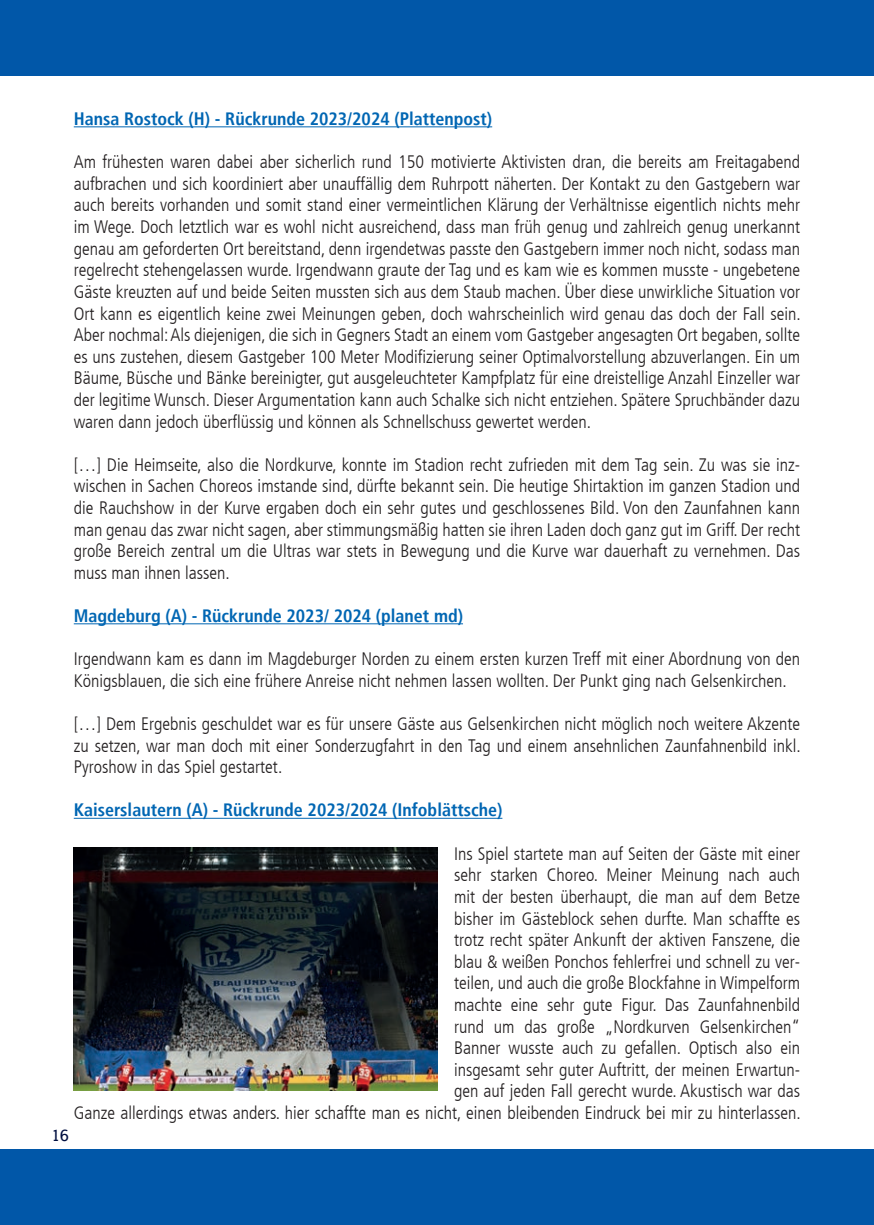
<style>
.page{position:relative;width:874px;height:1225px;background:#fff}
.page>*{position:absolute;margin:0;border:0;box-sizing:border-box;transform-origin:0 0}
.t1{font:300 condensed 18px/21.6px "Frutiger LT";color:#231f20;text-align:justify}
.t2{font:700 condensed 18px "Frutiger LT";color:#0166b3}
.t3{font:16px "Steinem";color:#000f40}
</style>
<div class="page">
<hr style="left:74px;top:126px;width:418px;height:1px;background:#0166b3">
<hr style="left:74px;top:623px;width:389px;height:1px;background:#0166b3">
<hr style="left:74px;top:818px;width:428px;height:1px;background:#0166b3">
<div style="left:0;top:1149px;width:856px;height:76px;background:#0157a8"></div>
<div style="left:856px;top:0;width:17px;height:75px;background:#0157a8"></div>
<div style="left:856px;top:1149px;width:17px;height:75px;background:#0157a8"></div>
<div style="left:0;top:0;width:856px;height:75px;background:#0157a8"></div>
<img style="left:74px;top:848px;width:363px;height:242px">
<p class="t2" style="left:74px;top:108px;width:420px">Hansa Rostock (H) - Rückrunde 2023/2024 (Plattenpost)</p>
<p class="t1" style="left:74px;top:151px;width:728px">Am frühesten waren dabei aber sicherlich rund 150 motivierte Aktivisten dran, die bereits am Freitagabend aufbrachen und sich koordiniert aber unauffällig dem Ruhrpott näherten. Der Kontakt zu den Gastgebern war auch bereits vorhanden und somit stand einer vermeintlichen Klärung der Verhältnisse eigentlich nichts mehr im Wege. Doch letztlich war es wohl nicht ausreichend, dass man früh genug und zahlreich genug unerkannt genau am geforderten Ort bereitstand, denn irgendetwas passte den Gastgebern immer noch nicht, sodass man regelrecht stehengelassen wurde. Irgendwann graute der Tag und es kam wie es kommen musste - ungebetene Gäste kreuzten auf und beide Seiten mussten sich aus dem Staub machen. Über diese unwirkliche Situation vor Ort kann es eigentlich keine zwei Meinungen geben, doch wahrscheinlich wird genau das doch der Fall sein.<br>Aber nochmal: Als diejenigen, die sich in Gegners Stadt an einem vom Gastgeber angesagten Ort begaben, sollte es uns zustehen, diesem Gastgeber 100 Meter Modifizierung seiner Optimalvorstellung abzuverlangen. Ein um Bäume, Büsche und Bänke bereinigter, gut ausgeleuchteter Kampfplatz für eine dreistellige Anzahl Einzeller war der legitime Wunsch. Dieser Argumentation kann auch Schalke sich nicht entziehen. Spätere Spruchbänder dazu waren dann jedoch überflüssig und können als Schnellschuss gewertet werden.</p>
<p class="t1" style="left:74px;top:454px;width:727px">[…] Die Heimseite, also die Nordkurve, konnte im Stadion recht zufrieden mit dem Tag sein. Zu was sie inz&shy;wischen in Sachen Choreos imstande sind, dürfte bekannt sein. Die heutige Shirtaktion im ganzen Stadion und die Rauchshow in der Kurve ergaben doch ein sehr gutes und geschlossenes Bild. Von den Zaunfahnen kann man genau das zwar nicht sagen, aber stimmungsmäßig hatten sie ihren Laden doch ganz gut im Griff. Der recht große Bereich zentral um die Ultras war stets in Bewegung und die Kurve war dauerhaft zu vernehmen. Das muss man ihnen lassen.</p>
<p class="t2" style="left:74px;top:605px;width:390px">Magdeburg (A) - Rückrunde 2023/ 2024 (planet md)</p>
<p class="t1" style="left:74px;top:648px;width:727px">Irgendwann kam es dann im Magdeburger Norden zu einem ersten kurzen Treff mit einer Abordnung von den<br>Königsblauen, die sich eine frühere Anreise nicht nehmen lassen wollten. Der Punkt ging nach Gelsenkirchen.</p>
<p class="t1" style="left:74px;top:713px;width:728px">[…] Dem Ergebnis geschuldet war es für unsere Gäste aus Gelsenkirchen nicht möglich noch weitere Akzente zu setzen, war man doch mit einer Sonderzugfahrt in den Tag und einem ansehnlichen Zaunfahnenbild inkl.<br>Pyroshow in das Spiel gestartet.</p>
<p class="t2" style="left:74px;top:799px;width:430px">Kaiserslautern (A) - Rückrunde 2023/2024 (Infoblättsche)</p>
<p class="t1" style="left:74px;top:843px;width:728px;text-align:right">Ins Spiel startete man auf Seiten der Gäste mit einer<br>sehr starken Choreo. Meiner Meinung nach auch<br>mit der besten überhaupt, die man auf dem Betze<br>bisher im Gästeblock sehen durfte. Man schaffte es<br>trotz recht später Ankunft der aktiven Fanszene, die<br>blau &amp; weißen Ponchos fehlerfrei und schnell zu ver-<br>teilen, und auch die große Blockfahne in Wimpelform<br>machte eine sehr gute Figur. Das Zaunfahnenbild<br>rund um das große „Nordkurven Gelsenkirchen“<br>Banner wusste auch zu gefallen. Optisch also ein<br>insgesamt sehr guter Auftritt, der meinen Erwartun-<br>gen auf jeden Fall gerecht wurde. Akustisch war das<br>Ganze allerdings etwas anders. hier schaffte man es nicht, einen bleibenden Eindruck bei mir zu hinterlassen.</p>
<p class="t3" style="left:51px;top:1126px;width:19px">16</p>
</div>
